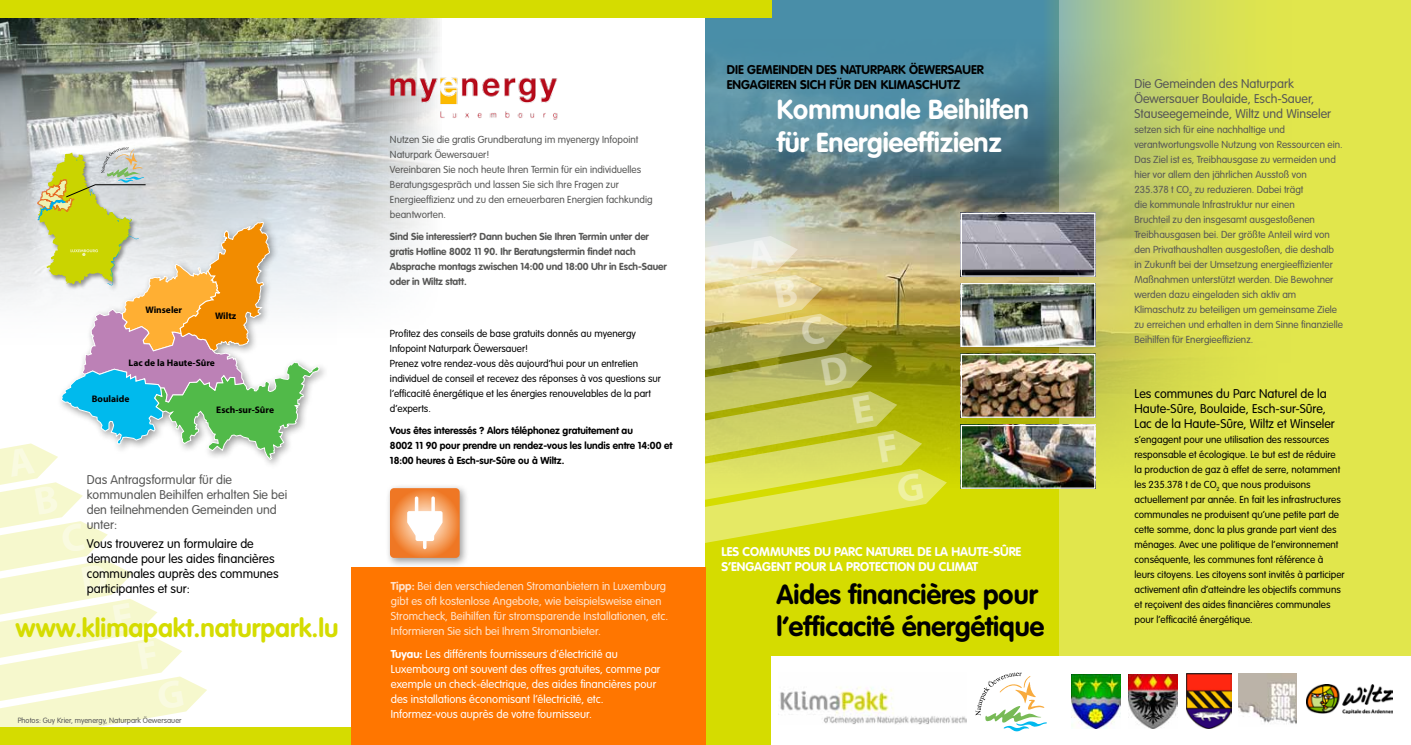
<style>
.page{position:relative;width:1411px;height:745px;background:#fff}
.page>*{position:absolute;margin:0;border:0;box-sizing:border-box;transform-origin:0 0}
.t1{font:700 27.12px/32.5px "VAG Rounded";color:#000}
.t2{font:700 27.12px/32.5px "VAG Rounded";letter-spacing:.075em;color:#fff}
.t3{font:700 25.88px "VAG Rounded";color:#d5dc00}
.t4{font:300 12.5px/15px "VAG Rounded";color:#000}
.t5{font:300 12.5px/15px "VAG Rounded";color:#575756}
.t6{font:700 12.5px/15px "VAG Rounded";color:#fff}
.t7{font:700 12.5px/15px "VAG Rounded";color:#000}
.t8{font:300 11.25px/15px "VAG Rounded";color:#fff}
.t9{font:300 10px/15px "VAG Rounded";color:#575756}
.t10{font:300 10px/15px "VAG Rounded";color:#000}
.t11{font:700 10px/15px "VAG Rounded";letter-spacing:-.01em;color:#575756}
.t12{font:700 10px/15px "VAG Rounded";color:#000}
.t13{font:700 9.5px "Myriad Pro";color:#000}
.t14{font:300 7.5px "VAG Rounded";color:#575756}
.s1{font-weight:700}
</style>
<div class="page">
<div style="left:705px;top:0;width:705px;height:744px;background:#d5dc00"></div>
<div style="left:705px;top:0;width:602px;height:487px;background:#498ea9"></div>
<img style="left:705px;top:40px;width:354px;height:447px">
<svg style="left:1059px;top:0;width:351px;height:656px;background:#d7de54"></svg>
<div style="left:0;top:726px;width:351px;height:18px;background:#d5dc00"></div>
<div style="left:771px;top:656px;width:639px;height:88px;background:#fff"></div>
<svg style="left:975px;top:672px;width:72px;height:59px"></svg>
<img style="left:1071px;top:674px;width:49px;height:53px">
<img style="left:1128px;top:674px;width:49px;height:53px">
<img style="left:1238px;top:673px;width:58px;height:51px">
<img style="left:1186px;top:673px;width:45px;height:54px">
<img style="left:1306px;top:684px;width:86px;height:29px">
<img style="left:778px;top:686px;width:188px;height:38px">
<img style="left:962px;top:215px;width:131px;height:59px">
<div style="left:960px;top:213px;width:135px;height:63px;border:1px solid #fff"></div>
<img style="left:962px;top:285px;width:131px;height:59px">
<div style="left:960px;top:283px;width:135px;height:63px;border:1px solid #fff"></div>
<img style="left:0;top:18px;width:440px;height:284px">
<img style="left:962px;top:426px;width:131px;height:60px">
<div style="left:960px;top:424px;width:135px;height:64px;border:1px solid #fff"></div>
<img style="left:962px;top:356px;width:131px;height:59px">
<div style="left:960px;top:354px;width:135px;height:63px;border:1px solid #fff"></div>
<div style="left:351px;top:567px;width:354px;height:177px;background:#ff7600"></div>
<div style="left:0;top:0;width:771px;height:18px;background:#d5dc00"></div>
<div style="left:385px;top:483px;width:84px;height:84px;background:#000;opacity:.4"></div>
<svg style="left:390px;top:488px;width:69px;height:69px"></svg>
<div style="left:56px;top:217px;width:273px;height:252px;background:#000;opacity:.4"></div>
<img style="left:384px;top:72px;width:174px;height:53px">
<svg style="left:0;top:147px;width:320px;height:580px"></svg>
<img style="left:705px;top:236px;width:241px;height:307px">
<p class="t13" style="left:145px;top:304px;width:38px">Winseler</p>
<p class="t13" style="left:215px;top:310px;width:23px">Wiltz</p>
<p class="t13" style="left:128px;top:357px;width:88px">Lac de la Haute-Sûre</p>
<p class="t13" style="left:92px;top:393px;width:39px">Boulaide</p>
<p class="t13" style="left:216px;top:404px;width:59px">Esch-sur-Sûre</p>
<p class="t5" style="left:87px;top:472px;width:202px">Das Antragsformular für die kommunalen Beihilfen erhalten Sie bei den teilnehmenden Gemeinden und unter:</p>
<p class="t4" style="left:87px;top:535px;width:193px">Vous trouverez un formulaire de demande pour les aides financières communales auprès des communes participantes et sur:</p>
<h2 class="t3" style="left:16px;top:612px;width:324px">www.klimapakt.naturpark.lu</h2>
<p class="t14" style="left:18px;top:715px;width:165px">Photos: Guy Krier, myenergy, Naturpark Öewersauer</p>
<p class="t9" style="left:390px;top:131px;width:264px">Nutzen Sie die gratis Grundberatung im myenergy Infopoint Naturpark Öewersauer!<br>Vereinbaren Sie noch heute Ihren Termin für ein individuelles Beratungsgespräch und lassen Sie sich Ihre Fragen zur Energieeffizienz und zu den erneuerbaren Energien fachkundig beantworten.</p>
<p class="t11" style="left:390px;top:228px;width:278px">Sind Sie interessiert? Dann buchen Sie Ihren Termin unter der gratis Hotline 8002 11 90. Ihr Beratungstermin findet nach Absprache montags zwischen 14:00 und 18:00 Uhr in Esch-Sauer oder in Wiltz statt.</p>
<p class="t10" style="left:390px;top:325px;width:272px">Profitez des conseils de base gratuits donnés au myenergy Infopoint Naturpark Öewersauer!<br>Prenez votre rendez-vous dès aujourd’hui pour un entretien individuel de conseil et recevez des réponses à vos questions sur l’efficacité énergétique et les énergies renouvelables de la part d’experts.</p>
<p class="t12" style="left:390px;top:422px;width:284px">Vous êtes interessés ? Alors téléphonez gratuitement au<br>8002 11 90 pour prendre un rendez-vous les lundis entre 14:00 et<br>18:00 heures à Esch-sur-Sûre ou à Wiltz.</p>
<p class="t8" style="left:391px;top:577px;width:279px"><span class="s1">Tipp:</span> Bei den verschiedenen Stromanbietern in Luxemburg gibt es oft kostenlose Angebote, wie beispielsweise einen Stromcheck, Beihilfen für stromsparende Installationen, etc.<br>Informieren Sie sich bei Ihrem Stromanbieter.</p>
<p class="t8" style="left:391px;top:646px;width:271px"><span class="s1">Tuyau:</span> Les différents fournisseurs d’électricité au Luxembourg ont souvent des offres gratuites, comme par exemple un check-électrique, des aides financières pour des installations économisant l’électricité, etc.<br>Informez-vous auprès de votre fournisseur.</p>
<p class="t7" style="left:726px;top:62px;width:258px">Die Gemeinden des Naturpark ÖEwersauer engagieren sich für den Klimaschutz</p>
<h1 class="t2" style="left:776px;top:93px;width:253px">Kommunale Beihilfen für Energieeffizienz</h1>
<p class="t6" style="left:721px;top:543px;width:301px">Les communes du Parc Naturel de la Haute-Sûre s’engagent pour la protection du climat</p>
<h1 class="t1" style="left:776px;top:577px;width:267px">Aides financières pour l’efficacité énergétique</h1>
<p class="t5" style="left:1134px;top:76px;width:198px">Die Gemeinden des Naturpark<br>Öewersauer Boulaide, Esch-Sauer,<br>Stauseegemeinde, Wiltz und Winseler</p>
<p class="t9" style="left:1134px;top:122px;width:210px">setzen sich für eine nachhaltige und verantwortungsvolle Nutzung von Ressourcen ein.<br>Das Ziel ist es, Treibhausgase zu vermeiden und hier vor allem den jährlichen Ausstoß von 235.378 t CO<sub>2</sub> zu reduzieren. Dabei trägt<br>die kommunale Infrastruktur nur einen<br>Bruchteil zu den insgesamt ausgestoßenen Treibhausgasen bei. Der größte Anteil wird von den Privathaushalten ausgestoßen, die deshalb in Zukunft bei der Umsetzung energieeffizienter Maßnahmen unterstützt werden. Die Bewohner werden dazu eingeladen sich aktiv am Klimaschutz zu beteiligen um gemeinsame Ziele zu erreichen und erhalten in dem Sinne finanzielle Beihilfen für Energieeffizienz.</p>
<p class="t4" style="left:1134px;top:386px;width:202px">Les communes du Parc Naturel de la<br>Haute-Sûre, Boulaide, Esch-sur-Sûre,<br>Lac de la Haute-Sûre, Wiltz et Winseler</p>
<p class="t10" style="left:1134px;top:431px;width:212px">s’engagent pour une utilisation des ressources responsable et écologique. Le but est de réduire la production de gaz à effet de serre, notamment les 235.378 t de CO<sub>2</sub> que nous produisons actuellement par année. En fait les infrastructures communales ne produisent qu’une petite part de cette somme, donc la plus grande part vient des ménages. Avec une politique de l’environnement conséquente, les communes font référence à leurs citoyens. Les citoyens sont invités à participer activement afin d’atteindre les objectifs communs et reçoivent des aides financières communales pour l’efficacité énergétique.</p>
</div>
